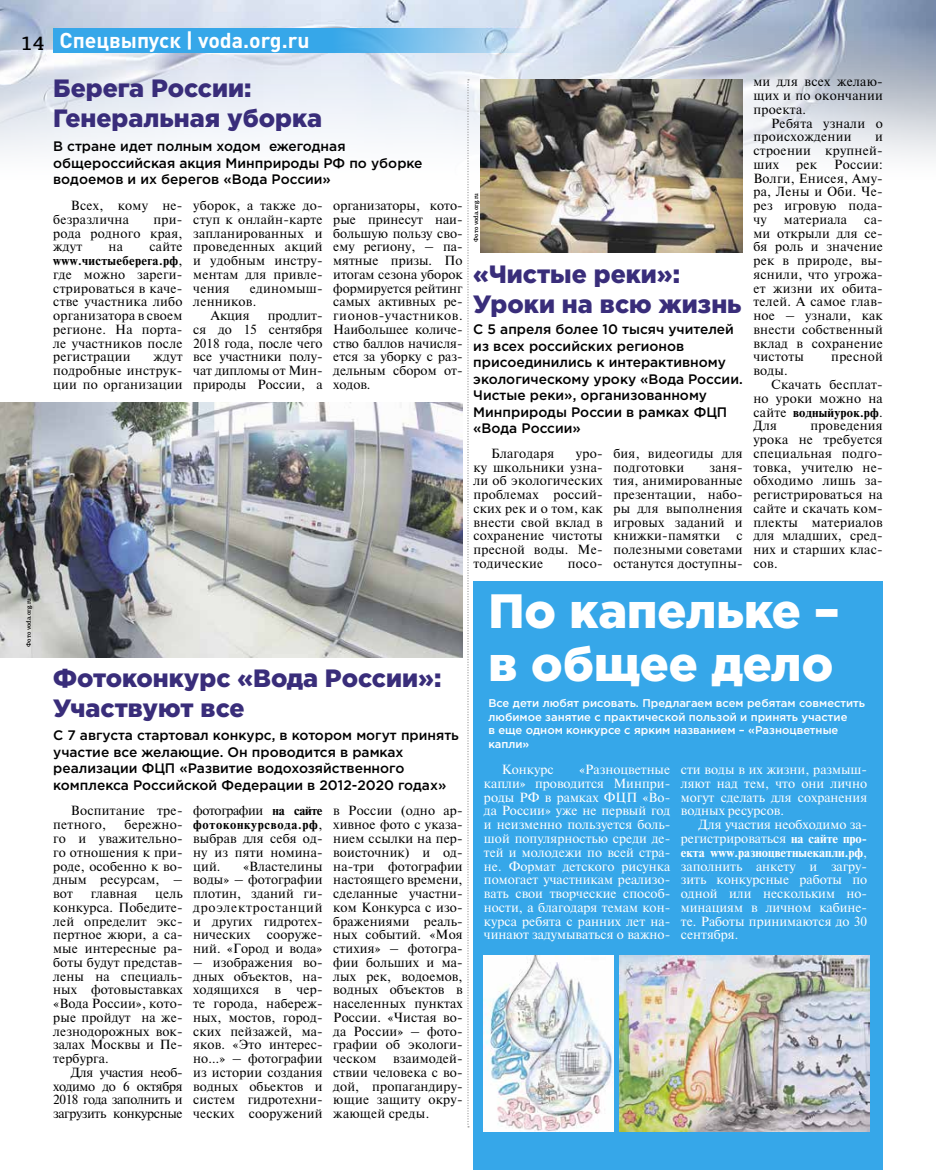
<style>
.page{position:relative;width:936px;height:1170px;background:#fff}
.page>*{position:absolute;margin:0;border:0;box-sizing:border-box;transform-origin:0 0}
.t1{font:900 48.12px/52.8px "Gotham Pro";color:#fff}
.t2{font:900 25px/30px "Gotham Pro";color:#392d7a}
.t3{font:700 21.25px "DIN Pro";color:#fff}
.t4{font:500 13.75px/16.5px "Gotham Pro";color:#000}
.t5{font:12.5px/13.8px "Newton C";letter-spacing:.02em;color:#000;text-align:justify}
.t6{font:12.5px/13.8px "Newton C";color:#fff;text-align:justify}
.t7{font:700 12.5px "Newton C";letter-spacing:.02em;color:#000}
.t8{font:500 11.25px/13.5px "Gotham Pro";color:#fff}
.t9{font:500 6.25px "PF Centro Slab Pro";color:#000}
.s1{font-weight:700}
.s2{font-weight:400}
</style>
<div class="page">
<img style="left:0;top:0;width:935px;height:253px">
<svg style="left:53px;top:28px;width:490px;height:25px;background:#5ab4ea"></svg>
<svg style="left:467px;top:79px;width:2px;height:1048px"></svg>
<img style="left:480px;top:79px;width:262px;height:174px">
<img style="left:0;top:402px;width:462px;height:255px">
<div style="left:473px;top:581px;width:409px;height:588px;background:#36a7e9"></div>
<img style="left:484px;top:955px;width:130px;height:176px">
<img style="left:619px;top:955px;width:249px;height:176px">
<h3 class="t3" style="left:21px;top:22px;width:290px"><sub>14</sub> Спецвыпуск | voda.org.ru</h3>
<h2 class="t2" style="left:53px;top:73px;width:270px">Берега России:<br>Генеральная уборка</h2>
<p class="t4" style="left:53px;top:138px;width:371px">В стране идет полным ходом ежегодная общероссийская акция Минприроды РФ по уборке водоемов и их берегов «Вода России»</p>
<p class="t5" style="left:53px;top:199px;width:131px;text-indent:18px">Всех, кому не&shy;безразлична</p>
<p class="t5" style="left:53px;top:212px;width:131px;text-indent:100px">при&shy;рода родного края, ждут</p>
<p class="t5" style="left:53px;top:240px;width:131px;text-indent:96px">сайте <span class="s1">www.чистыеберега.рф</span>, где можно зареги&shy;стрироваться в каче&shy;стве участника либо организатора в своем регионе. На порта&shy;ле участников после регистрации</p>
<p class="t5" style="left:109px;top:240px;width:16px">на</p>
<p class="t5" style="left:53px;top:350px;width:131px;text-indent:100px">ждут подробные инструк&shy;ции по организации</p>
<p class="t5" style="left:193px;top:199px;width:131px">уборок, а также до&shy;ступ к онлайн-карте запланированных и проведенных акций и удобным инстру&shy;ментам для привле&shy;чения</p>
<p class="t5" style="left:250px;top:281px;width:74px">единомыш-</p>
<p class="t5" style="left:193px;top:295px;width:65px">ленников.</p>
<p class="t5" style="left:211px;top:309px;width:40px">Акция</p>
<p class="t5" style="left:193px;top:309px;width:131px;text-indent:75px">продлит&shy;ся до 15 сентября 2018 года, после чего все участники полу&shy;чат дипломы от Мин&shy;природы России, а</p>
<p class="t5" style="left:333px;top:199px;width:131px">организаторы, кото&shy;рые принесут наи&shy;большую пользу сво&shy;ему региону, – па&shy;мятные призы. По итогам сезона уборок формируется рейтинг самых активных ре&shy;гионов-участников.<br>Наибольшее количе&shy;ство баллов начисля&shy;ется за уборку с раз&shy;дельным сбором от&shy;ходов.</p>
<p class="t9" style="left:25px;top:647px;width:51px;rotate:-90deg">Фото voda.org.ru</p>
<h2 class="t2" style="left:53px;top:662px;width:389px">Фотоконкурс «Вода России»:<br>Участвуют все</h2>
<p class="t4" style="left:53px;top:727px;width:407px">С 7 августа стартовал конкурс, в котором могут принять участие все желающие. Он проводится в рамках реализации ФЦП «Развитие водохозяйственного комплекса Российской Федерации в 2012-2020 годах»</p>
<p class="t5" style="left:53px;top:804px;width:131px;text-indent:18px">Воспитание тре&shy;петного,</p>
<p class="t5" style="left:53px;top:817px;width:131px;text-indent:71px">бережно&shy;го и уважительно&shy;го отношения к при&shy;роде, особенно к во&shy;дным ресурсам, – вот</p>
<p class="t5" style="left:53px;top:886px;width:131px;text-indent:102px">цель конкурса. Победите&shy;лей определит экс&shy;пертное жюри, а са&shy;мые интересные ра&shy;боты будут представ&shy;лены на специаль&shy;ных фотовыставках «Вода России», кото&shy;рые пройдут на же&shy;лезнодорожных вок&shy;залах Москвы и Пе&shy;тербурга.</p>
<p class="t5" style="left:53px;top:1065px;width:131px;text-indent:18px">Для участия необ&shy;ходимо до 6 октября 2018 года заполнить и загрузить конкурсные</p>
<p class="t5" style="left:91px;top:886px;width:48px">главная</p>
<p class="t5" style="left:193px;top:804px;width:131px">фотографии <span class="s1">на сайте фотоконкурсвода.рф</span>, выбрав для себя од&shy;ну из пяти номина&shy;ций.</p>
<p class="t5" style="left:193px;top:859px;width:131px;text-indent:50px">«Властелины воды» – фотографии плотин, зданий ги&shy;дроэлектростанций и других гидротех&shy;нических</p>
<p class="t5" style="left:193px;top:927px;width:131px;text-align:right">сооруже-<br>ний. «Город и вода»</p>
<p class="t5" style="left:193px;top:955px;width:131px">– изображения во&shy;дных объектов, на&shy;ходящихся в чер&shy;те города, набереж&shy;ных, мостов, город&shy;ских пейзажей, ма&shy;яков. «Это интерес&shy;но…» – фотографии из истории создания водных обьектов и систем гидротехни&shy;ческих сооружений</p>
<p class="t5" style="left:333px;top:804px;width:131px">в России (одно ар&shy;хивное фото с указа&shy;нием ссылки на пер&shy;воисточник) и од&shy;на-три фотографии настоящего времени, сделанные участни&shy;ком Конкурса с изо&shy;бражениями реаль&shy;ных событий. «Моя стихия» – фотогра&shy;фии больших и ма&shy;лых рек, водоемов, водных объектов в населенных пунктах России. «Чистая во&shy;да России» – фото&shy;графии об экологи&shy;ческом</p>
<p class="t5" style="left:333px;top:1051px;width:131px;text-indent:60px">взаимодей&shy;ствии человека с во&shy;дой, пропагандиру&shy;ющие защиту окру&shy;жающей среды.</p>
<p class="t5" style="left:753px;top:75px;width:131px">ми для всех желаю&shy;щих и по окончании проекта.</p>
<p class="t5" style="left:753px;top:116px;width:131px;text-indent:18px">Ребята узнали о происхождении</p>
<p class="t5" style="left:753px;top:130px;width:131px;text-indent:122px">и строении крупней&shy;ших</p>
<p class="t5" style="left:753px;top:157px;width:131px;text-indent:81px">России:<br>Волги, Енисея, Аму&shy;ра, Лены и Оби. Че&shy;рез игровую пода&shy;чу</p>
<p class="t5" style="left:796px;top:157px;width:22px">рек</p>
<p class="t9" style="left:472px;top:242px;width:51px;rotate:-90deg">Фото voda.org.ru</p>
<p class="t5" style="left:783px;top:212px;width:65px">материала</p>
<p class="t5" style="left:753px;top:212px;width:131px;text-indent:111px">са&shy;ми открыли для се&shy;бя роль и значение рек в природе, вы&shy;яснили, что угрожа&shy;ет жизни их обита&shy;телей. А самое глав&shy;ное – узнали, как внести собственный вклад в сохранение чистоты</p>
<h2 class="t2" style="left:473px;top:259px;width:270px">«Чистые реки»:<br>Уроки на всю жизнь</h2>
<p class="t4" style="left:473px;top:320px;width:271px">С 5 апреля более 10 тысяч учителей из всех российских регионов присоединились к интерактивному экологическому уроку «Вода России.<br>Чистые реки», организованному<br>Минприроды России в рамках ФЦП «Вода России»</p>
<p class="t5" style="left:831px;top:350px;width:53px">пресной</p>
<p class="t5" style="left:753px;top:364px;width:36px">воды.</p>
<p class="t5" style="left:771px;top:377px;width:113px">Скачать бесплат-</p>
<p class="t5" style="left:753px;top:391px;width:131px">но уроки можно на</p>
<p class="t7" style="left:753px;top:405px;width:131px"><span class="s2">сайте</span> водныйурок.рф<span class="s2">.</span></p>
<p class="t5" style="left:753px;top:419px;width:25px">Для</p>
<p class="t5" style="left:753px;top:419px;width:131px;text-indent:57px">проведения урока не требуется специальная подго&shy;товка, учителю не&shy;обходимо лишь за&shy;регистрироваться на сайте и скачать ком&shy;плекты материалов для младших, сред&shy;них и старших клас&shy;сов.</p>
<h1 class="t1" style="left:488px;top:583px;width:352px">По капельке – в общее дело</h1>
<p class="t8" style="left:488px;top:696px;width:378px">Все дети любят рисовать. Предлагаем всем ребятам совместить любимое занятие с практической пользой и принять участие<br>в еще одном конкурсе с ярким названием – «Разноцветные капли»</p>
<p class="t6" style="left:501px;top:762px;width:53px">Конкурс</p>
<p class="t5" style="left:613px;top:446px;width:131px">бия, видеогиды для подготовки</p>
<p class="t5" style="left:491px;top:446px;width:65px">Благодаря</p>
<p class="t5" style="left:473px;top:446px;width:131px;text-indent:103px">уро&shy;ку школьники узна&shy;ли об экологических проблемах россий&shy;ских рек и о том, как внести свой вклад в сохранение чистоты пресной воды. Ме&shy;тодические</p>
<p class="t5" style="left:613px;top:460px;width:131px;text-indent:96px">заня&shy;тия, анимированные презентации, набо&shy;ры для выполнения игровых заданий и книжки-памятки</p>
<p class="t5" style="left:613px;top:529px;width:131px;text-indent:123px">с полезными советами останутся доступны-</p>
<p class="t5" style="left:568px;top:556px;width:36px">посо-</p>
<p class="t6" style="left:484px;top:762px;width:188px;text-indent:95px">«Разноцветные капли» проводится Минпри&shy;роды РФ в рамках ФЦП «Во&shy;да России» уже не первый год и неизменно пользуется боль&shy;шой популярностью среди де&shy;тей и молодежи по всей стра&shy;не. Формат детского рисунка помогает участникам реализо&shy;вать свои творческие способ&shy;ности, а благодаря темам кон&shy;курса ребята с ранних лет на&shy;чинают задумываться о важно-</p>
<p class="t6" style="left:680px;top:762px;width:188px">сти воды в их жизни, размыш&shy;ляют над тем, что они лично могут сделать для сохранения водных ресурсов.</p>
<p class="t6" style="left:680px;top:817px;width:188px;text-indent:18px">Для участия необходимо за&shy;регистрироваться <span class="s1">на сайте про&shy;екта www.разноцветныекапли.рф</span>, заполнить анкету и загру&shy;зить конкурсные работы по одной или нескольким но&shy;минациям в личном кабине&shy;те. Работы принимаются до 30 сентября.</p>
</div>
